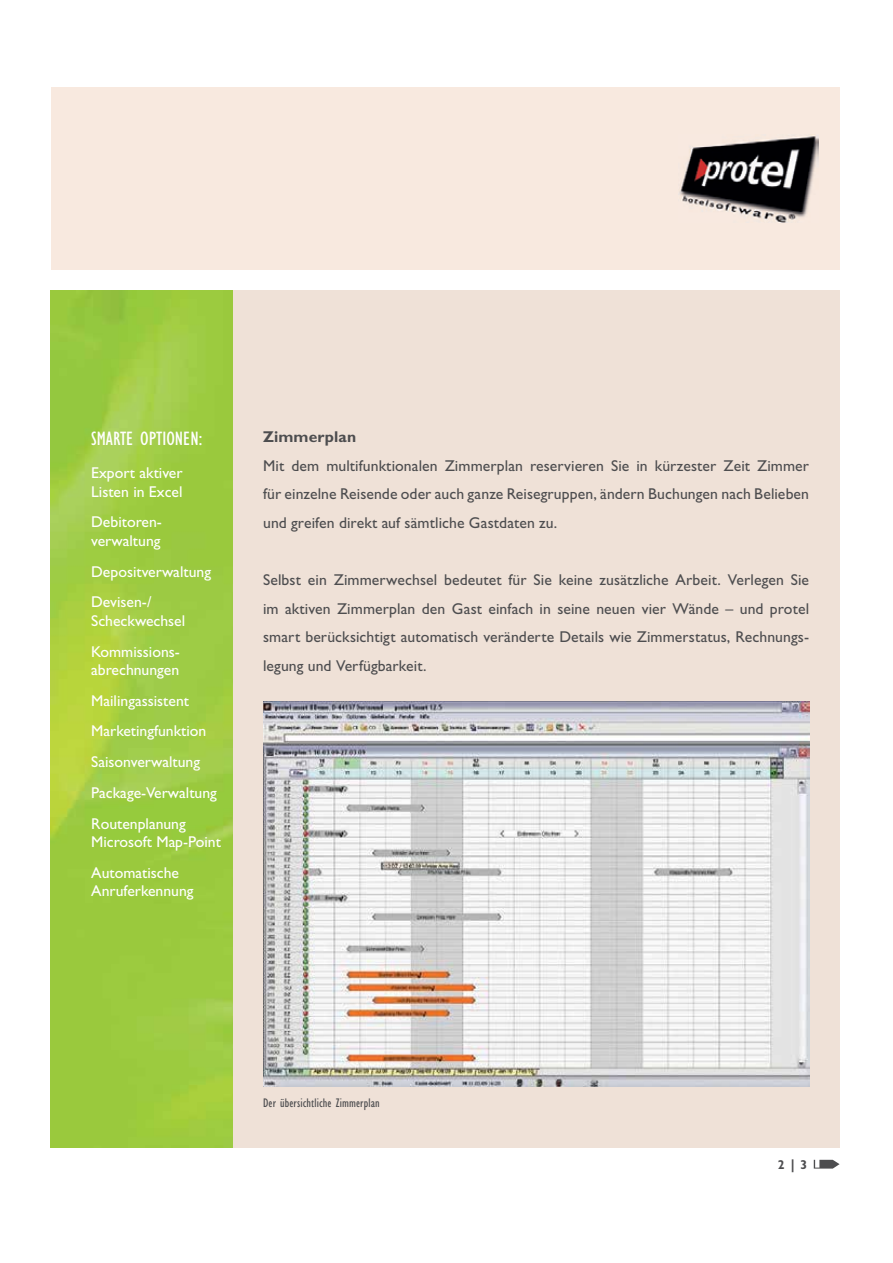
<style>
.page{position:relative;width:893px;height:1263px;background:#fff}
.page>*{position:absolute;margin:0;border:0;box-sizing:border-box;transform-origin:0 0}
.t1{font:condensed 19.95px "Gill Sans Std";color:#fff}
.t2{font:15.75px/28.5px "Gill Sans Std";letter-spacing:.005em;color:#4d4d4f;text-align:justify}
.t3{font:15.75px/30.8px "Gill Sans Std";color:#fff}
.t4{font:700 15.75px "Gill Sans Std";letter-spacing:.01em;color:#4d4d4f}
.t5{font:condensed 12.9px "Gill Sans Std";letter-spacing:.01em;color:#4d4d4f}
.t6{font:700 condensed 12.9px "Gill Sans Std";color:#4d4d4f}
</style>
<div class="page">
<svg style="left:814px;top:1160px;width:26px;height:8px"></svg>
<div style="left:51px;top:88px;width:789px;height:182px;background:#f8e9df"></div>
<div style="left:51px;top:290px;width:789px;height:858px;background:#efe1d7"></div>
<img style="left:679px;top:136px;width:139px;height:87px">
<img style="left:263px;top:701px;width:546px;height:386px">
<img style="left:51px;top:290px;width:182px;height:858px">
<p class="t1" style="left:91px;top:428px;width:113px">Smarte oPtionen:</p>
<p class="t3" style="left:91px;top:464px;width:93px;line-height:18.6px">export aktiver listen in excel</p>
<p class="t3" style="left:91px;top:513px;width:72px;line-height:18.6px">debitoren&shy;verwaltung</p>
<p class="t3" style="left:91px;top:556px;width:121px">depositverwaltung devisen-/</p>
<p class="t3" style="left:91px;top:605px;width:96px">Scheckwechsel kommissions-</p>
<p class="t3" style="left:91px;top:654px;width:127px">abrechnungen mailingassistent marketingfunktion<br>Saisonverwaltung package-verwaltung routenplanung</p>
<p class="t3" style="left:91px;top:826px;width:131px">microsoft map-point automatische</p>
<p class="t3" style="left:91px;top:876px;width:104px">anruferkennung</p>
<p class="t4" style="left:263px;top:428px;width:95px">Zimmerplan</p>
<p class="t2" style="left:263px;top:451px;width:547px">mit dem multifunktionalen Zimmerplan reservieren Sie in kürzester Zeit Zimmer für einzelne reisende oder auch ganze reisegruppen, ändern Buchungen nach Belieben und greifen direkt auf sämtliche Gastdaten zu.</p>
<p class="t2" style="left:263px;top:566px;width:547px">Selbst ein Zimmerwechsel bedeutet für Sie keine zusätzliche arbeit. verlegen Sie im aktiven Zimmerplan den Gast einfach in seine neuen vier Wände – und protel smart berücksichtigt automatisch veränderte details wie Zimmerstatus, rechnungs&shy;legung und verfügbarkeit.</p>
<p class="t5" style="left:263px;top:1096px;width:118px">der übersichtliche Zimmerplan</p>
<p class="t6" style="left:778px;top:1156px;width:31px">2 | 3</p>
</div>
